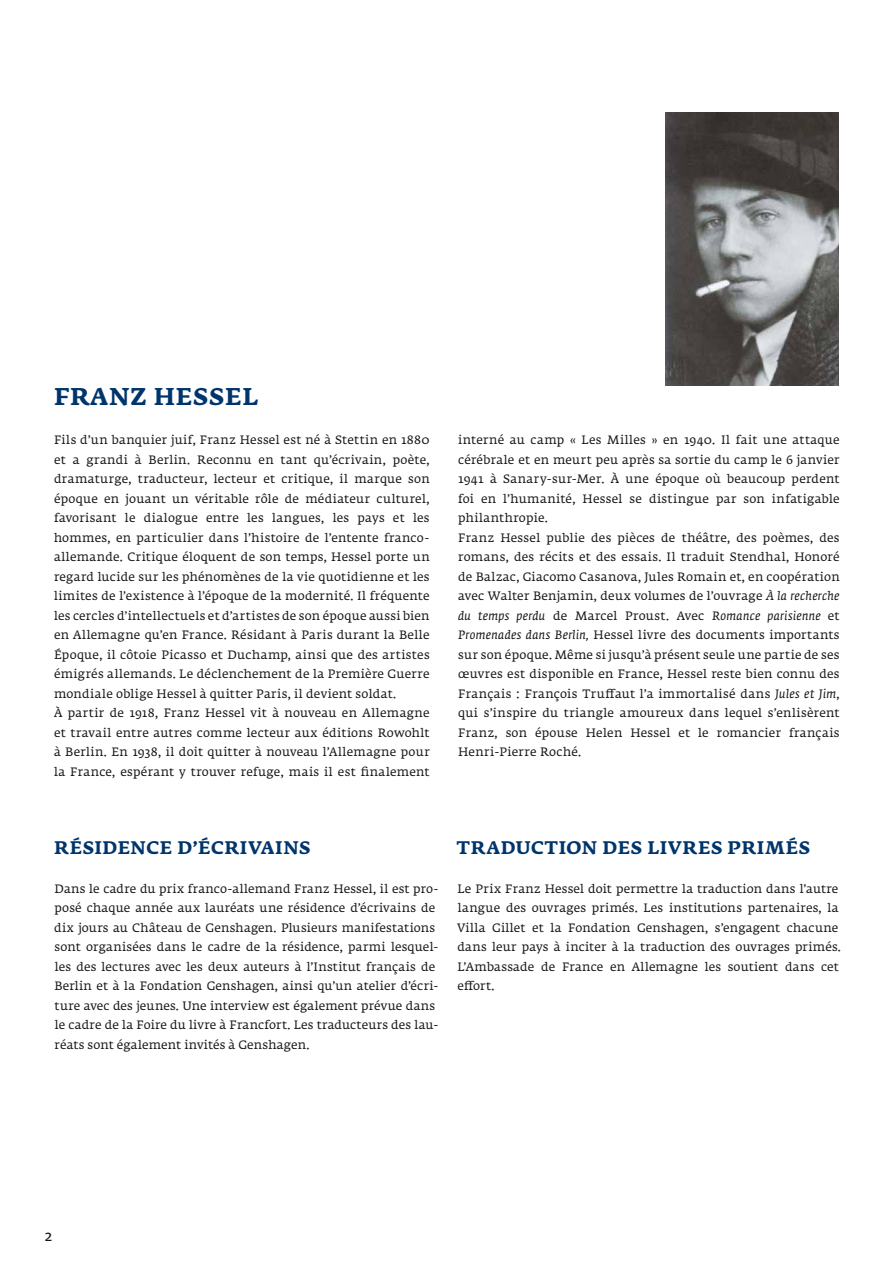
<style>
.page{position:relative;width:893px;height:1263px;background:#fff}
.page>*{position:absolute;margin:0;border:0;box-sizing:border-box;transform-origin:0 0}
.t1{font:700 24px "Fedra Serif A Std";letter-spacing:.04em;color:#00356b}
.t2{font:700 18px "Fedra Serif A Std";letter-spacing:.045em;color:#00356b}
.t3{font:15px "Fedra Serif A Std";color:#181716}
.t4{font:12px/19.5px "Fedra Serif A Std";letter-spacing:.025em;color:#181716}
.s1{font-style:italic}
</style>
<div class="page">
<img style="left:665px;top:112px;width:174px;height:274px">
<h1 class="t1" style="left:54px;top:380px;width:205px">FRANZ HESSEL</h1>
<p class="t4" style="left:54px;top:431px;width:377px">Fils d’un banquier juif, Franz Hessel est né à Stettin en 1880 et a grandi à Berlin. Reconnu en tant qu’écrivain, poète, dramaturge, traducteur, lecteur et critique, il marque son époque en jouant un véritable rôle de médiateur culturel, favorisant le dialogue entre les langues, les pays et les hommes, en particulier dans l’histoire de l’entente franco&shy;allemande. Critique éloquent de son temps, Hessel porte un regard lucide sur les phénomènes de la vie quotidienne et les limites de l’existence à l’époque de la modernité. Il fréquente les cercles d’intellectuels et d’artistes de son époque aussi bien en Allemagne qu’en France. Résidant à Paris durant la Belle Époque, il côtoie Picasso et Duchamp, ainsi que des artistes émigrés allemands. Le déclenchement de la Première Guerre mondiale oblige Hessel à quitter Paris, il devient soldat.<br>À partir de 1918, Franz Hessel vit à nouveau en Allemagne et travail entre autres comme lecteur aux éditions Rowohlt à Berlin. En 1938, il doit quitter à nouveau l’Allemagne pour la France, espérant y trouver refuge, mais il est finalement</p>
<p class="t4" style="left:458px;top:431px;width:383px">interné au camp « Les Milles » en 1940. Il fait une attaque cérébrale et en meurt peu après sa sortie du camp le 6 janvier 1941 à Sanary-sur-Mer. À une époque où beaucoup perdent foi en l’humanité, Hessel se distingue par son infatigable philanthropie.<br>Franz Hessel publie des pièces de théâtre, des poèmes, des romans, des récits et des essais. Il traduit Stendhal, Honoré de Balzac, Giacomo Casanova, Jules Romain et, en coopération avec Walter Benjamin, deux volumes de l’ouvrage <span class="s1">À la recherche du temps perdu</span> de Marcel Proust. Avec <span class="s1">Romance parisienne</span> et <span class="s1">Promenades dans Berlin,</span> Hessel livre des documents importants sur son époque. Même si jusqu’à présent seule une partie de ses œuvres est disponible en France, Hessel reste bien connu des Français : François Truffaut l’a immortalisé dans <span class="s1">Jules et Jim</span>, qui s’inspire du triangle amoureux dans lequel s’enlisèrent Franz, son épouse Helen Hessel et le romancier français Henri-Pierre Roché.</p>
<h2 class="t2" style="left:54px;top:835px;width:258px">RÉSIDENCE D’ÉCRIVAINS</h2>
<p class="t4" style="left:54px;top:880px;width:386px">Dans le cadre du prix franco-allemand Franz Hessel, il est pro&shy;posé chaque année aux lauréats une résidence d’écrivains de dix jours au Château de Genshagen. Plusieurs manifestations sont organisées dans le cadre de la résidence, parmi lesquel&shy;les des lectures avec les deux auteurs à l’Institut français de Berlin et à la Fondation Genshagen, ainsi qu’un atelier d’écri&shy;ture avec des jeunes. Une interview est également prévue dans le cadre de la Foire du livre à Francfort. Les traducteurs des lau&shy;réats sont également invités à Genshagen.</p>
<h2 class="t2" style="left:457px;top:835px;width:355px">TRADUCTION DES LIVRES PRIMÉS</h2>
<p class="t4" style="left:457px;top:880px;width:385px">Le Prix Franz Hessel doit permettre la traduction dans l’autre langue des ouvrages primés. Les institutions partenaires, la Villa Gillet et la Fondation Genshagen, s’engagent chacune dans leur pays à inciter à la traduction des ouvrages primés.<br>L’Ambassade de France en Allemagne les soutient dans cet effort.</p>
<p class="t3" style="left:45px;top:1226px;width:9px">2</p>
</div>
